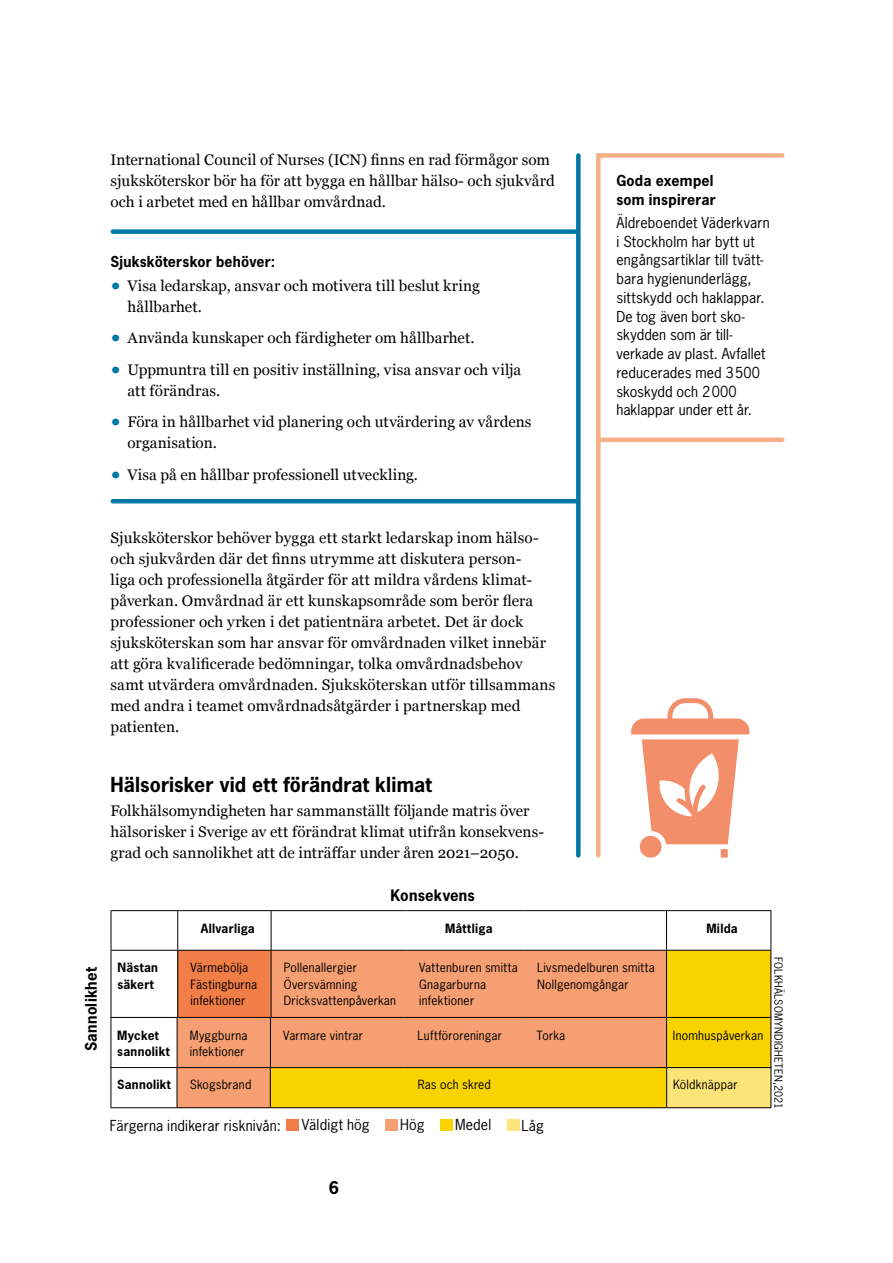
<style>
.page{position:relative;width:893px;height:1263px;background:#fff}
.page>*{position:absolute;margin:0;border:0;box-sizing:border-box;transform-origin:0 0}
.t1{font:700 19.5px "News Gothic Std";letter-spacing:.005em;color:#000}
.t2{font:700 16.5px "News Gothic Std";color:#000}
.t3{font:15.3px/21px "Georgia";letter-spacing:.005em;color:#000}
.t4{font:700 15px "News Gothic Std";letter-spacing:.015em;color:#000}
.t5{font:14.25px/18.8px "News Gothic Std";letter-spacing:.01em;color:#000}
.t6{font:700 14.25px/18.8px "News Gothic Std";letter-spacing:.015em;color:#000}
.t7{font:12px/16.5px "News Gothic Std";letter-spacing:.02em;color:#000}
.t8{font:700 12px/16.5px "News Gothic Std";letter-spacing:.025em;color:#000}
.t9{font:10.5px "News Gothic Std";letter-spacing:.025em;color:#000}
.s1{font-size:27px;color:#0077a6}
</style>
<div class="page">
<div style="left:596px;top:155px;width:5px;height:700px;background:#f7af88"></div>
<div style="left:576px;top:155px;width:5px;height:700px;background:#0077a6"></div>
<div style="left:113px;top:229px;width:463px;height:5px;background:#0077a6"></div>
<hr style="left:113px;top:499px;width:463px;height:4px;background:#0077a6">
<div style="left:177px;top:1067px;width:93px;height:41px;background:#f59f72"></div>
<div style="left:270px;top:1067px;width:397px;height:41px;background:#f8d300"></div>
<div style="left:667px;top:1067px;width:104px;height:41px;background:#fce478"></div>
<hr style="left:771px;top:1067px;width:1px;height:40px;background:#000">
<hr style="left:667px;top:1107px;width:104px;height:1px;background:#000">
<hr style="left:111px;top:1107px;width:66px;height:1px;background:#000">
<hr style="left:177px;top:1107px;width:93px;height:1px;background:#000">
<hr style="left:270px;top:1067px;width:1px;height:40px;background:#000">
<hr style="left:666px;top:1067px;width:1px;height:40px;background:#000">
<hr style="left:111px;top:1067px;width:1px;height:40px;background:#000">
<hr style="left:177px;top:1067px;width:1px;height:40px;background:#000">
<hr style="left:270px;top:1107px;width:397px;height:1px;background:#000">
<div style="left:666px;top:950px;width:105px;height:68px;background:#f8d300"></div>
<hr style="left:271px;top:910px;width:135px;height:1px;background:#000">
<hr style="left:406px;top:910px;width:118px;height:1px;background:#000">
<hr style="left:524px;top:910px;width:142px;height:1px;background:#000">
<hr style="left:666px;top:910px;width:105px;height:1px;background:#000">
<hr style="left:666px;top:911px;width:1px;height:39px;background:#000">
<hr style="left:770px;top:911px;width:1px;height:39px;background:#000">
<hr style="left:666px;top:950px;width:105px;height:1px;background:#000">
<hr style="left:111px;top:910px;width:67px;height:1px;background:#000">
<hr style="left:111px;top:911px;width:1px;height:39px;background:#000">
<hr style="left:178px;top:910px;width:93px;height:1px;background:#000">
<hr style="left:177px;top:911px;width:1px;height:39px;background:#000">
<hr style="left:271px;top:911px;width:1px;height:39px;background:#000">
<hr style="left:111px;top:950px;width:67px;height:1px;background:#000">
<hr style="left:111px;top:951px;width:1px;height:67px;background:#000">
<hr style="left:666px;top:951px;width:1px;height:67px;background:#000">
<hr style="left:770px;top:951px;width:1px;height:67px;background:#000">
<svg style="left:177px;top:950px;width:489px;height:117px;background:#f2996c"></svg>
<div style="left:666px;top:1017px;width:105px;height:50px;background:#f8d300"></div>
<hr style="left:270px;top:1018px;width:1px;height:49px;background:#000">
<hr style="left:111px;top:1018px;width:1px;height:49px;background:#000">
<hr style="left:177px;top:1018px;width:1px;height:49px;background:#000">
<hr style="left:111px;top:1017px;width:66px;height:1px;background:#000">
<hr style="left:177px;top:1017px;width:93px;height:1px;background:#000">
<hr style="left:270px;top:1017px;width:135px;height:1px;background:#000">
<hr style="left:405px;top:1017px;width:119px;height:1px;background:#000">
<hr style="left:524px;top:1017px;width:142px;height:1px;background:#000">
<hr style="left:111px;top:1067px;width:66px;height:1px;background:#000">
<hr style="left:177px;top:1067px;width:93px;height:1px;background:#000">
<hr style="left:270px;top:1067px;width:135px;height:1px;background:#000">
<hr style="left:405px;top:1067px;width:119px;height:1px;background:#000">
<hr style="left:524px;top:1067px;width:142px;height:1px;background:#000">
<hr style="left:666px;top:1018px;width:1px;height:49px;background:#000">
<hr style="left:771px;top:1018px;width:1px;height:49px;background:#000">
<hr style="left:666px;top:1017px;width:105px;height:1px;background:#000">
<hr style="left:666px;top:1067px;width:105px;height:1px;background:#000">
<div style="left:598px;top:153px;width:184px;height:5px;background:#f7af88"></div>
<hr style="left:601px;top:438px;width:181px;height:4px;background:#f7af88">
<div style="left:287px;top:1119px;width:12px;height:11px;background:#f17d47"></div>
<div style="left:385px;top:1119px;width:13px;height:11px;background:#f59f72"></div>
<div style="left:440px;top:1119px;width:13px;height:11px;background:#f8d300"></div>
<div style="left:507px;top:1119px;width:12px;height:11px;background:#fce478"></div>
<svg style="left:631px;top:698px;width:118px;height:160px"></svg>
<p class="t3" style="left:111px;top:148px;width:446px">International Council of Nurses (ICN) finns en rad förmågor som sjuksköterskor bör ha för att bygga en hållbar hälso- och sjukvård och i arbetet med en hållbar omvårdnad.</p>
<p class="t6" style="left:111px;top:252px;width:166px">Sjuksköterskor behöver:</p>
<p class="t3" style="left:128px;top:274px;width:354px;text-indent:-17px"><span class="s1">•</span> Visa ledarskap, ansvar och motivera till beslut kring hållbarhet.</p>
<p class="t3" style="left:111px;top:327px;width:365px"><span class="s1">•</span> Använda kunskaper och färdigheter om hållbarhet.</p>
<p class="t3" style="left:128px;top:358px;width:395px;text-indent:-17px"><span class="s1">•</span> Uppmuntra till en positiv inställning, visa ansvar och vilja att förändras.</p>
<p class="t3" style="left:128px;top:411px;width:405px;text-indent:-17px"><span class="s1">•</span> Föra in hållbarhet vid planering och utvärdering av vårdens organisation.</p>
<p class="t3" style="left:111px;top:463px;width:309px"><span class="s1">•</span> Visa på en hållbar professionell utveckling.</p>
<p class="t6" style="left:616px;top:171px;width:101px">Goda exempel som inspirerar</p>
<p class="t5" style="left:616px;top:213px;width:155px">Äldreboendet Väderkvarn i Stockholm har bytt ut engångsartiklar till tvätt&shy;bara hygienunderlägg, sittskydd och haklappar.<br>De tog även bort sko&shy;skydden som är till&shy;verkade av plast. Avfallet reducerades med 3500 skoskydd och 2000 haklappar under ett år.</p>
<p class="t3" style="left:111px;top:526px;width:446px">Sjuksköterskor behöver bygga ett starkt ledarskap inom hälso&shy;och sjukvården där det finns utrymme att diskutera person-<br>liga och professionella åtgärder för att mildra vårdens klimat&shy;påverkan. Omvårdnad är ett kunskapsområde som berör flera professioner och yrken i det patientnära arbetet. Det är dock sjuksköterskan som har ansvar för omvårdnaden vilket innebär att göra kvalificerade bedömningar, tolka omvårdnadsbehov samt utvärdera omvårdnaden. Sjuksköterskan utför tillsammans med andra i teamet omvårdnadsåtgärder i partnerskap med patienten.</p>
<p class="t4" style="left:81px;top:1051px;width:85px;rotate:-90deg">Sannolikhet</p>
<p class="t1" style="left:111px;top:771px;width:323px">Hälsorisker vid ett förändrat klimat</p>
<p class="t3" style="left:111px;top:799px;width:435px">Folkhälsomyndigheten har sammanställt följande matris över hälsorisker i Sverige av ett förändrat klimat utifrån konsekvens&shy;grad och sannolikhet att de inträffar under åren 2021–2050.</p>
<p class="t4" style="left:391px;top:885px;width:86px">Konsekvens</p>
<p class="t8" style="left:201px;top:920px;width:56px">Allvarliga</p>
<p class="t8" style="left:445px;top:920px;width:49px">Måttliga</p>
<p class="t8" style="left:706px;top:920px;width:33px">Milda</p>
<p class="t8" style="left:117px;top:959px;width:42px">Nästan säkert</p>
<p class="t7" style="left:190px;top:959px;width:68px">Värmebölja<br>Fästingburna infektioner</p>
<p class="t7" style="left:284px;top:959px;width:114px">Pollenallergier<br>Översvämning<br>Dricksvattenpåverkan</p>
<p class="t7" style="left:419px;top:959px;width:100px">Vattenburen smitta<br>Gnagarburna infektioner</p>
<p class="t7" style="left:537px;top:959px;width:119px">Livsmedelburen smitta<br>Nollgenomgångar</p>
<p class="t8" style="left:117px;top:1026px;width:54px">Mycket sannolikt</p>
<p class="t7" style="left:190px;top:1027px;width:59px">Myggburna infektioner</p>
<p class="t7" style="left:283px;top:1027px;width:81px">Varmare vintrar</p>
<p class="t7" style="left:418px;top:1027px;width:86px">Luftföroreningar</p>
<p class="t7" style="left:537px;top:1027px;width:30px">Torka</p>
<p class="t7" style="left:673px;top:1027px;width:92px">Inomhuspåverkan</p>
<p class="t8" style="left:117px;top:1076px;width:55px">Sannolikt</p>
<p class="t7" style="left:190px;top:1076px;width:63px">Skogsbrand</p>
<p class="t7" style="left:418px;top:1076px;width:75px">Ras och skred</p>
<p class="t7" style="left:673px;top:1076px;width:66px">Köldknäppar</p>
<p class="t5" style="left:110px;top:1116px;width:172px">Färgerna indikerar risknivån:</p>
<p class="t5" style="left:302px;top:1115px;width:69px">Väldigt hög</p>
<p class="t5" style="left:400px;top:1115px;width:26px">Hög</p>
<p class="t5" style="left:455px;top:1115px;width:38px">Medel</p>
<p class="t5" style="left:522px;top:1116px;width:24px">Låg</p>
<p class="t9" style="left:785px;top:957px;width:154px;rotate:90deg">FOLKHÄLSOMYNDIGHETEN,2021</p>
<p class="t2" style="left:329px;top:1177px;width:12px">6</p>
</div>
